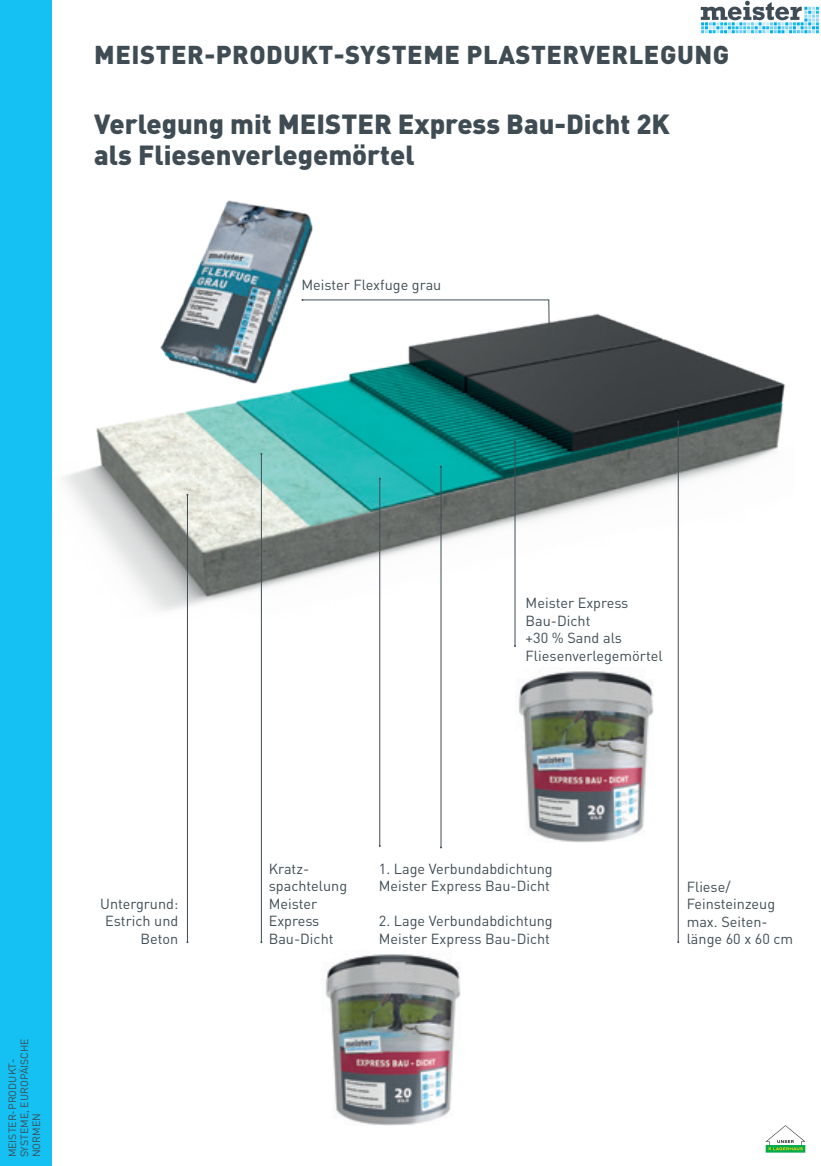
<style>
.page{position:relative;width:821px;height:1166px;background:#fff}
.page>*{position:absolute;margin:0;border:0;box-sizing:border-box;transform-origin:0 0}
.t1{font:900 27.3px/31.2px "DIN";color:#404c54}
.t2{font:900 25.5px "DIN";letter-spacing:.02em;color:#404c54}
.t3{font:14.4px/17.5px "DIN";color:#404c54}
.t4{font:10.5px/12px "DIN";color:#404c54}
</style>
<div class="page">
<img style="left:180px;top:200px;width:133px;height:107px">
<img style="left:325px;top:954px;width:135px;height:170px">
<img style="left:518px;top:671px;width:135px;height:171px">
<img style="left:51px;top:307px;width:735px;height:328px">
<hr style="left:261px;top:454px;width:1px;height:487px;background:#404c54">
<hr style="left:187px;top:494px;width:1px;height:447px;background:#404c54">
<hr style="left:379px;top:478px;width:1px;height:367px;background:#404c54">
<hr style="left:678px;top:421px;width:1px;height:520px;background:#404c54">
<hr style="left:441px;top:466px;width:1px;height:381px;background:#404c54">
<hr style="left:515px;top:441px;width:1px;height:205px;background:#404c54">
<svg style="left:301px;top:299px;width:249px;height:61px"></svg>
<div style="left:0;top:0;width:51px;height:1165px;background:#15c0f2"></div>
<img style="left:700px;top:1px;width:119px;height:33px">
<img style="left:765px;top:1125px;width:41px;height:28px">
<h2 class="t2" style="left:94px;top:38px;width:636px">MEISTER-PRODUKT-SYSTEME PLASTERVERLEGUNG</h2>
<h1 class="t1" style="left:94px;top:106px;width:577px">Verlegung mit MEISTER Express Bau-Dicht 2K als Fliesenverlegemörtel</h1>
<p class="t3" style="left:301px;top:276px;width:141px">Meister Flexfuge grau</p>
<p class="t4" style="left:6px;top:1157px;width:120px;rotate:-90deg">MEISTER-PRODUKT-<br>SYSTEME, EUROPÄISCHE<br>NORMEN</p>
<p class="t3" style="left:100px;top:894px;width:80px;text-align:right">Untergrund:<br>Estrich und<br>Beton</p>
<p class="t3" style="left:525px;top:593px;width:138px">Meister Express<br>Bau-Dicht<br>+30 % Sand als<br>Fliesenverlegemörtel</p>
<p class="t3" style="left:269px;top:859px;width:80px">Kratz&shy;spachtelung<br>Meister<br>Express<br>Bau-Dicht</p>
<p class="t3" style="left:379px;top:859px;width:175px">1. Lage Verbundabdichtung<br>Meister Express Bau-Dicht</p>
<p class="t3" style="left:379px;top:911px;width:175px">2. Lage Verbundabdichtung<br>Meister Express Bau-Dicht</p>
<p class="t3" style="left:686px;top:877px;width:108px">Fliese/<br>Feinsteinzeug max. Seiten&shy;länge 60 x 60 cm</p>
</div>
